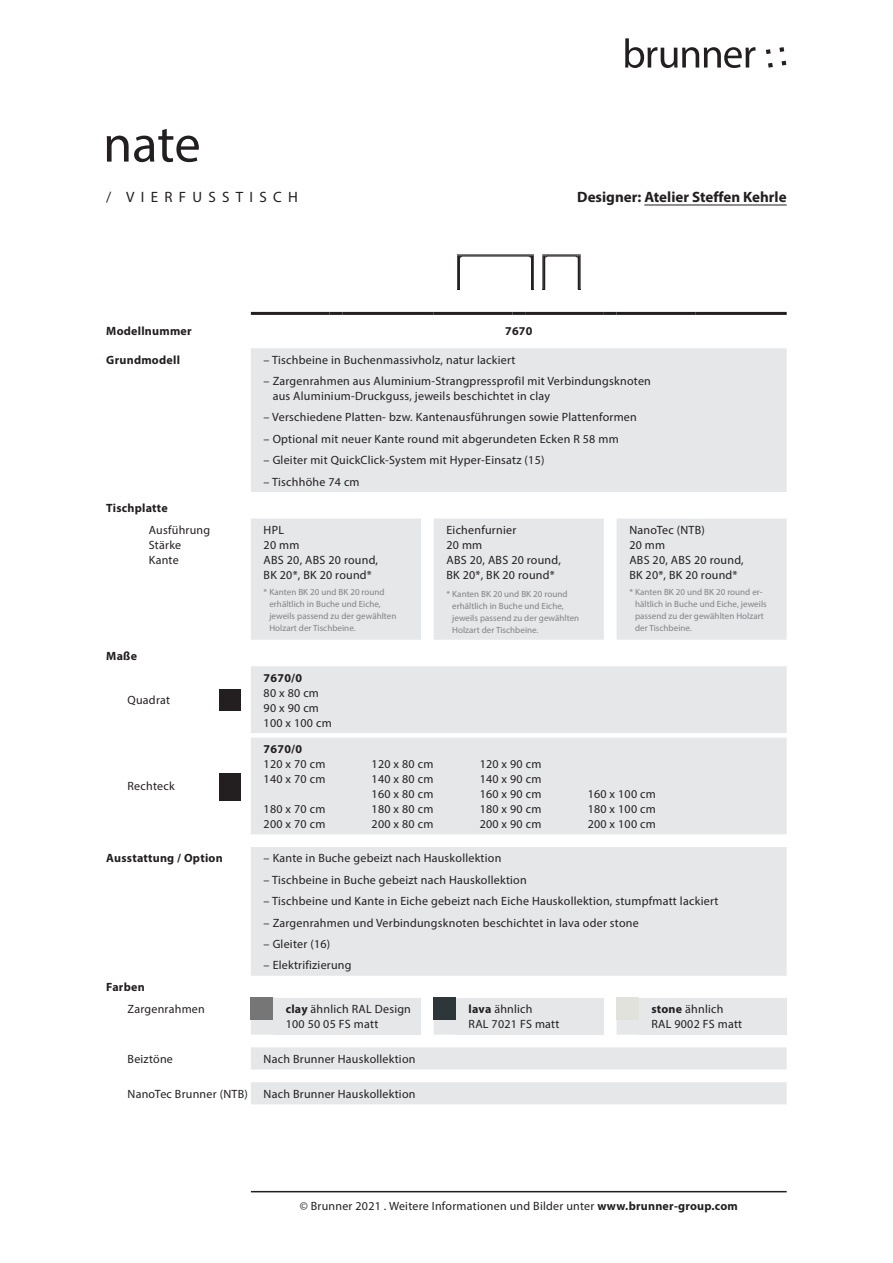
<style>
.page{position:relative;width:893px;height:1263px;background:#fff}
.page>*{position:absolute;margin:0;border:0;box-sizing:border-box;transform-origin:0 0}
.PRODUKT_35pt_Regular{font:52.5px "Myriad Pro";color:#231f20}
.DESIGNER_10pt_Bold{font:700 15px "Myriad Pro";color:#231f20}
.KATEGORIE_Regular_10{font:15px "Myriad Pro";letter-spacing:.42em;color:#231f20}
.TABELLE_8pt_Regular{font:12px/15px "Myriad Pro";letter-spacing:.02em;color:#231f20}
.TABELLE_8pt_Regular-2{font:700 12px "Myriad Pro";letter-spacing:.02em;color:#231f20}
.BU_7pt_Regular_LINKS{font:9px/12px "Myriad Pro";letter-spacing:.005em;color:#808285}
.TABELLE_8pt_Regular-3{font:9px/12px "Myriad Pro";letter-spacing:.005em;color:#808285}
.s1{font-weight:700}
</style>
<div class="page">
<svg style="left:251px;top:348px;width:536px;height:756px;fill:#e6e7e9"></svg>
<svg style="left:251px;top:998px;width:388px;height:37px"></svg>
<hr style="left:251px;top:312px;width:79px;height:3px;background:#231f20">
<svg style="left:330px;top:312px;width:12px;height:3px"></svg>
<hr style="left:342px;top:312px;width:79px;height:3px;background:#231f20">
<svg style="left:421px;top:312px;width:13px;height:3px"></svg>
<hr style="left:434px;top:312px;width:78px;height:3px;background:#231f20">
<svg style="left:512px;top:312px;width:13px;height:3px"></svg>
<hr style="left:525px;top:312px;width:79px;height:3px;background:#231f20">
<svg style="left:604px;top:312px;width:13px;height:3px"></svg>
<hr style="left:617px;top:312px;width:78px;height:3px;background:#231f20">
<svg style="left:695px;top:312px;width:13px;height:3px"></svg>
<hr style="left:708px;top:312px;width:79px;height:3px;background:#231f20">
<svg style="left:457px;top:254px;width:77px;height:36px"></svg>
<svg style="left:542px;top:254px;width:39px;height:36px"></svg>
<div style="left:273px;top:998px;width:148px;height:37px;background:#e6e7e9"></div>
<div style="left:251px;top:998px;width:22px;height:22px;background:#777676"></div>
<div style="left:456px;top:998px;width:148px;height:37px;background:#e6e7e9"></div>
<div style="left:434px;top:998px;width:22px;height:22px;background:#2d3739"></div>
<div style="left:639px;top:998px;width:148px;height:37px;background:#e6e7e9"></div>
<div style="left:617px;top:998px;width:22px;height:22px;background:#e1e2dc"></div>
<hr style="left:644px;top:205px;width:143px;height:1px;background:#231f20">
<hr style="left:251px;top:1191px;width:536px;height:1px;background:#231f20">
<div style="left:219px;top:773px;width:22px;height:28px;background:#231f20"></div>
<div style="left:219px;top:689px;width:22px;height:22px;background:#231f20"></div>
<svg style="left:625px;top:38px;width:130px;height:30px"></svg>
<svg style="left:768px;top:63px;width:5px;height:5px"></svg>
<svg style="left:766px;top:49px;width:5px;height:5px"></svg>
<svg style="left:779px;top:47px;width:5px;height:5px"></svg>
<svg style="left:782px;top:61px;width:4px;height:4px"></svg>
<p class="PRODUKT_35pt_Regular" style="left:103px;top:112px;width:99px">nate</p>
<p class="KATEGORIE_Regular_10" style="left:106px;top:188px;width:193px">/ VIERFUSSTISCH</p>
<p class="DESIGNER_10pt_Bold" style="left:577px;top:187px;width:211px">Designer: Atelier Steffen Kehrle</p>
<p class="TABELLE_8pt_Regular-2" style="left:106px;top:323px;width:87px">Modellnummer</p>
<p class="TABELLE_8pt_Regular-2" style="left:505px;top:323px;width:29px">7670</p>
<p class="TABELLE_8pt_Regular-2" style="left:106px;top:352px;width:75px">Grundmodell</p>
<p class="TABELLE_8pt_Regular" style="left:264px;top:352px;width:253px">– Tischbeine in Buchenmassivholz, natur lackiert</p>
<p class="TABELLE_8pt_Regular" style="left:273px;top:373px;width:380px;text-indent:-9px">– Zargenrahmen aus Aluminium-Strangpressprofil mit Verbindungsknoten aus Aluminium-Druckguss, jeweils beschichtet in clay</p>
<p class="TABELLE_8pt_Regular" style="left:264px;top:410px;width:375px">– Verschiedene Platten- bzw. Kantenausführungen sowie Plattenformen</p>
<p class="TABELLE_8pt_Regular" style="left:264px;top:431px;width:357px">– Optional mit neuer Kante round mit abgerundeten Ecken R 58 mm</p>
<p class="TABELLE_8pt_Regular" style="left:264px;top:452px;width:282px">– Gleiter mit QuickClick-System mit Hyper-Einsatz (15)</p>
<p class="TABELLE_8pt_Regular" style="left:264px;top:474px;width:98px">– Tischhöhe 74 cm</p>
<p class="TABELLE_8pt_Regular-2" style="left:106px;top:500px;width:63px">Tischplatte</p>
<p class="TABELLE_8pt_Regular" style="left:149px;top:522px;width:63px">Ausführung<br>Stärke<br>Kante</p>
<p class="TABELLE_8pt_Regular" style="left:264px;top:522px;width:116px">HPL<br>20 mm<br>ABS 20, ABS 20 round,<br>BK 20*, BK 20 round*</p>
<p class="BU_7pt_Regular_LINKS" style="left:269px;top:586px;width:129px;text-indent:-6px">* Kanten BK 20 und BK 20 round erhältlich in Buche und Eiche, jeweils passend zu der gewählten<br>Holzart der Tischbeine.</p>
<p class="TABELLE_8pt_Regular" style="left:446px;top:522px;width:116px">Eichenfurnier<br>20 mm<br>ABS 20, ABS 20 round,<br>BK 20*, BK 20 round*</p>
<p class="BU_7pt_Regular_LINKS" style="left:452px;top:588px;width:129px;text-indent:-6px">* Kanten BK 20 und BK 20 round erhältlich in Buche und Eiche, jeweils passend zu der gewählten<br>Holzart der Tischbeine.</p>
<p class="TABELLE_8pt_Regular" style="left:629px;top:522px;width:116px">NanoTec (NTB)<br>20 mm<br>ABS 20, ABS 20 round,<br>BK 20*, BK 20 round*</p>
<p class="TABELLE_8pt_Regular-3" style="left:635px;top:586px;width:133px;text-indent:-6px">* Kanten BK 20 und BK 20 round er&shy;hältlich in Buche und Eiche, jeweils passend zu der gewählten Holzart der Tischbeine.</p>
<p class="TABELLE_8pt_Regular-2" style="left:106px;top:648px;width:32px">Maße</p>
<p class="TABELLE_8pt_Regular" style="left:128px;top:692px;width:44px">Quadrat</p>
<p class="TABELLE_8pt_Regular" style="left:128px;top:779px;width:49px">Rechteck</p>
<p class="TABELLE_8pt_Regular" style="left:264px;top:670px;width:70px"><span class="s1">7670/0<br></span>80 x 80 cm<br>90 x 90 cm<br>100 x 100 cm</p>
<p class="TABELLE_8pt_Regular" style="left:264px;top:741px;width:63px"><span class="s1">7670/0<br></span>120 x 70 cm</p>
<p class="TABELLE_8pt_Regular" style="left:372px;top:756px;width:63px">120 x 80 cm</p>
<p class="TABELLE_8pt_Regular" style="left:480px;top:756px;width:63px">120 x 90 cm</p>
<p class="TABELLE_8pt_Regular" style="left:264px;top:771px;width:63px">140 x 70 cm</p>
<p class="TABELLE_8pt_Regular" style="left:372px;top:771px;width:63px">140 x 80 cm</p>
<p class="TABELLE_8pt_Regular" style="left:480px;top:771px;width:63px">140 x 90 cm</p>
<p class="TABELLE_8pt_Regular" style="left:372px;top:786px;width:63px">160 x 80 cm</p>
<p class="TABELLE_8pt_Regular" style="left:480px;top:786px;width:63px">160 x 90 cm</p>
<p class="TABELLE_8pt_Regular" style="left:588px;top:786px;width:70px">160 x 100 cm</p>
<p class="TABELLE_8pt_Regular" style="left:264px;top:801px;width:63px">180 x 70 cm</p>
<p class="TABELLE_8pt_Regular" style="left:372px;top:801px;width:63px">180 x 80 cm</p>
<p class="TABELLE_8pt_Regular" style="left:480px;top:801px;width:63px">180 x 90 cm</p>
<p class="TABELLE_8pt_Regular" style="left:588px;top:801px;width:70px">180 x 100 cm</p>
<p class="TABELLE_8pt_Regular" style="left:264px;top:816px;width:63px">200 x 70 cm</p>
<p class="TABELLE_8pt_Regular" style="left:372px;top:816px;width:63px">200 x 80 cm</p>
<p class="TABELLE_8pt_Regular" style="left:480px;top:816px;width:63px">200 x 90 cm</p>
<p class="TABELLE_8pt_Regular" style="left:588px;top:816px;width:70px">200 x 100 cm</p>
<p class="TABELLE_8pt_Regular-2" style="left:106px;top:851px;width:118px">Ausstattung / Option</p>
<p class="TABELLE_8pt_Regular" style="left:264px;top:851px;width:239px">– Kante in Buche gebeizt nach Hauskollektion</p>
<p class="TABELLE_8pt_Regular" style="left:264px;top:872px;width:265px">– Tischbeine in Buche gebeizt nach Hauskollektion</p>
<p class="TABELLE_8pt_Regular" style="left:264px;top:893px;width:456px">– Tischbeine und Kante in Eiche gebeizt nach Eiche Hauskollektion, stumpfmatt lackiert</p>
<p class="TABELLE_8pt_Regular" style="left:264px;top:915px;width:377px">– Zargenrahmen und Verbindungsknoten beschichtet in lava oder stone</p>
<p class="TABELLE_8pt_Regular" style="left:264px;top:936px;width:68px">– Gleiter (16)</p>
<p class="TABELLE_8pt_Regular" style="left:264px;top:958px;width:89px">– Elektrifizierung</p>
<p class="TABELLE_8pt_Regular-2" style="left:106px;top:979px;width:40px">Farben</p>
<p class="TABELLE_8pt_Regular" style="left:128px;top:1001px;width:79px">Zargenrahmen</p>
<p class="TABELLE_8pt_Regular" style="left:286px;top:1001px;width:127px"><span class="s1">clay</span> ähnlich RAL Design<br>100 50 05 FS matt</p>
<p class="TABELLE_8pt_Regular" style="left:469px;top:1001px;width:92px"><span class="s1">lava</span> ähnlich<br>RAL 7021 FS matt</p>
<p class="TABELLE_8pt_Regular" style="left:651px;top:1001px;width:92px"><span class="s1">stone</span> ähnlich<br>RAL 9002 FS matt</p>
<p class="TABELLE_8pt_Regular" style="left:128px;top:1051px;width:47px">Beiztöne</p>
<p class="TABELLE_8pt_Regular" style="left:264px;top:1051px;width:153px">Nach Brunner Hauskollektion</p>
<p class="TABELLE_8pt_Regular" style="left:128px;top:1086px;width:122px">NanoTec Brunner (NTB)</p>
<p class="TABELLE_8pt_Regular" style="left:264px;top:1086px;width:153px">Nach Brunner Hauskollektion</p>
<p class="TABELLE_8pt_Regular" style="left:300px;top:1198px;width:440px">© Brunner 2021 . Weitere Informationen und Bilder unter <span class="s1">www.brunner-group.com</span></p>
</div>
